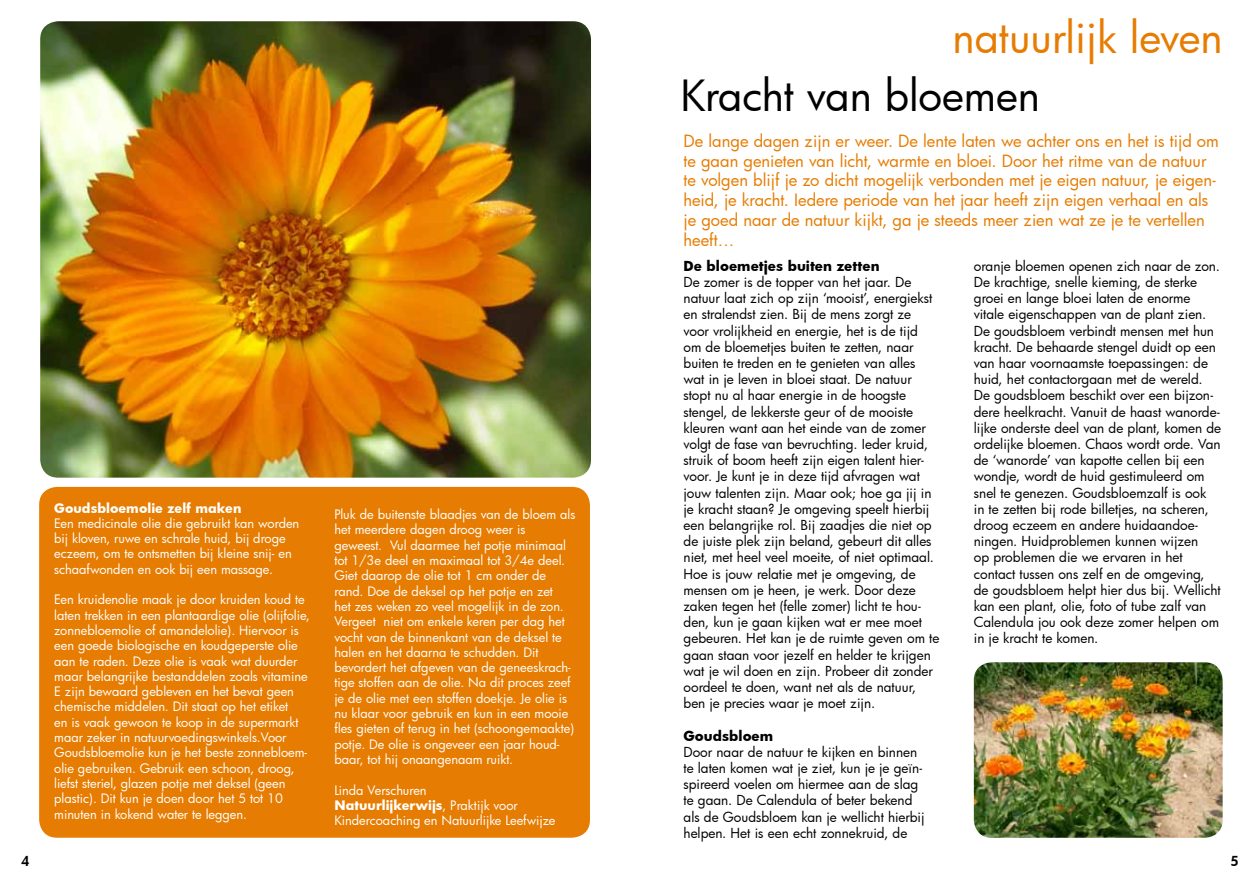
<style>
.page{position:relative;width:1259px;height:893px;background:#fff}
.page>*{position:absolute;margin:0;border:0;box-sizing:border-box;transform-origin:0 0}
.t1{font:42px "Futura";letter-spacing:-.005em;color:#000}
.t2{font:42px "Futura";color:#e67c01}
.t3{font:16.5px/19.8px "Futura";color:#e67c01}
.t4{font:13.5px/16.2px "Futura";color:#000}
.t5{font:700 13.5px "Futura";color:#000}
.t6{font:800 13.5px "Futura";color:#000}
.t7{font:12.75px/15.3px "Futura";color:#fff}
.t8{font:700 12.75px "Futura";color:#fff}
.s1{font-weight:700}
</style>
<div class="page">
<div style="left:39px;top:487px;width:551px;height:351px;background:#e67c01;border-radius:18px"></div>
<img style="left:40px;top:21px;width:551px;height:457px">
<img style="left:974px;top:662px;width:248px;height:176px">
<h1 class="t2" style="left:952px;top:9px;width:272px">natuurlijk leven</h1>
<p class="t8" style="left:54px;top:499px;width:189px">Goudsbloemolie zelf maken</p>
<p class="t7" style="left:54px;top:515px;width:247px">Een medicinale olie die gebruikt kan worden bij kloven, ruwe en schrale huid, bij droge eczeem, om te ontsmetten bij kleine snij- en schaafwonden en ook bij een massage.</p>
<p class="t7" style="left:54px;top:592px;width:257px">Een kruidenolie maak je door kruiden koud te laten trekken in een plantaardige olie (olijfolie, zonnebloemolie of amandelolie). Hiervoor is een goede biologische en koudgeperste olie aan te raden. Deze olie is vaak wat duurder maar belangrijke bestanddelen zoals vitamine E zijn bewaard gebleven en het bevat geen chemische middelen. Dit staat op het etiket<br>en is vaak gewoon te koop in de supermarkt maar zeker in natuurvoedingswinkels.Voor Goudsbloemolie kun je het beste zonnebloem&shy;olie gebruiken. Gebruik een schoon, droog, liefst steriel, glazen potje met deksel (geen plastic). Dit kun je doen door het 5 tot 10 minuten in kokend water te leggen.</p>
<p class="t7" style="left:334px;top:507px;width:243px">Pluk de buitenste blaadjes van de bloem als het meerdere dagen droog weer is geweest. Vul daarmee het potje minimaal tot 1/3e deel en maximaal tot 3/4e deel.<br>Giet daarop de olie tot 1 cm onder de rand. Doe de deksel op het potje en zet<br>het zes weken zo veel mogelijk in de zon.<br>Vergeet niet om enkele keren per dag het vocht van de binnenkant van de deksel te halen en het daarna te schudden. Dit bevordert het afgeven van de geneeskrach&shy;tige stoffen aan de olie. Na dit proces zeef je de olie met een stoffen doekje. Je olie is nu klaar voor gebruik en kun in een mooie fles gieten of terug in het (schoongemaakte) potje. De olie is ongeveer een jaar houd&shy;baar, tot hij onaangenaam ruikt.</p>
<p class="t7" style="left:334px;top:782px;width:223px">Linda Verschuren<br><span class="s1">Natuurlijkerwijs</span>, Praktijk voor<br>Kindercoaching en Natuurlijke Leefwijze</p>
<h1 class="t1" style="left:680px;top:67px;width:361px">Kracht van bloemen</h1>
<p class="t3" style="left:683px;top:131px;width:537px">De lange dagen zijn er weer. De lente laten we achter ons en het is tijd om te gaan genieten van licht, warmte en bloei. Door het ritme van de natuur te volgen blijf je zo dicht mogelijk verbonden met je eigen natuur, je eigen&shy;heid, je kracht. Iedere periode van het jaar heeft zijn eigen verhaal en als je goed naar de natuur kijkt, ga je steeds meer zien wat ze je te vertellen heeft…</p>
<p class="t5" style="left:683px;top:256px;width:198px">De bloemetjes buiten zetten</p>
<p class="t4" style="left:683px;top:274px;width:257px">De zomer is de topper van het jaar. De natuur laat zich op zijn ‘mooist’, energiekst en stralendst zien. Bij de mens zorgt ze voor vrolijkheid en energie, het is de tijd<br>om de bloemetjes buiten te zetten, naar buiten te treden en te genieten van alles wat in je leven in bloei staat. De natuur stopt nu al haar energie in de hoogste stengel, de lekkerste geur of de mooiste kleuren want aan het einde van de zomer volgt de fase van bevruchting. Ieder kruid, struik of boom heeft zijn eigen talent hier&shy;voor. Je kunt je in deze tijd afvragen wat jouw talenten zijn. Maar ook; hoe ga jij in je kracht staan? Je omgeving speelt hierbij een belangrijke rol. Bij zaadjes die niet op de juiste plek zijn beland, gebeurt dit alles niet, met heel veel moeite, of niet optimaal.<br>Hoe is jouw relatie met je omgeving, de mensen om je heen, je werk. Door deze zaken tegen het (felle zomer) licht te hou&shy;den, kun je gaan kijken wat er mee moet gebeuren. Het kan je de ruimte geven om te gaan staan voor jezelf en helder te krijgen wat je wil doen en zijn. Probeer dit zonder oordeel te doen, want net als de natuur, ben je precies waar je moet zijn.</p>
<p class="t5" style="left:683px;top:726px;width:91px">Goudsbloem</p>
<p class="t4" style="left:683px;top:743px;width:243px">Door naar de natuur te kijken en binnen te laten komen wat je ziet, kun je je geïn&shy;spireerd voelen om hiermee aan de slag te gaan. De Calendula of beter bekend als de Goudsbloem kan je wellicht hierbij helpen. Het is een echt zonnekruid, de</p>
<p class="t4" style="left:974px;top:257px;width:249px">oranje bloemen openen zich naar de zon.<br>De krachtige, snelle kieming, de sterke groei en lange bloei laten de enorme vitale eigenschappen van de plant zien.<br>De goudsbloem verbindt mensen met hun kracht. De behaarde stengel duidt op een van haar voornaamste toepassingen: de huid, het contactorgaan met de wereld.<br>De goudsbloem beschikt over een bijzon&shy;dere heelkracht. Vanuit de haast wanorde&shy;lijke onderste deel van de plant, komen de ordelijke bloemen. Chaos wordt orde. Van de ‘wanorde’ van kapotte cellen bij een wondje, wordt de huid gestimuleerd om snel te genezen. Goudsbloemzalf is ook<br>in te zetten bij rode billetjes, na scheren, droog eczeem en andere huidaandoe&shy;ningen. Huidproblemen kunnen wijzen<br>op problemen die we ervaren in het contact tussen ons zelf en de omgeving, de goudsbloem helpt hier dus bij. Wellicht kan een plant, olie, foto of tube zalf van Calendula jou ook deze zomer helpen om in je kracht te komen.</p>
<p class="t6" style="left:21px;top:852px;width:9px">4</p>
<p class="t6" style="left:1230px;top:852px;width:9px">5</p>
</div>
